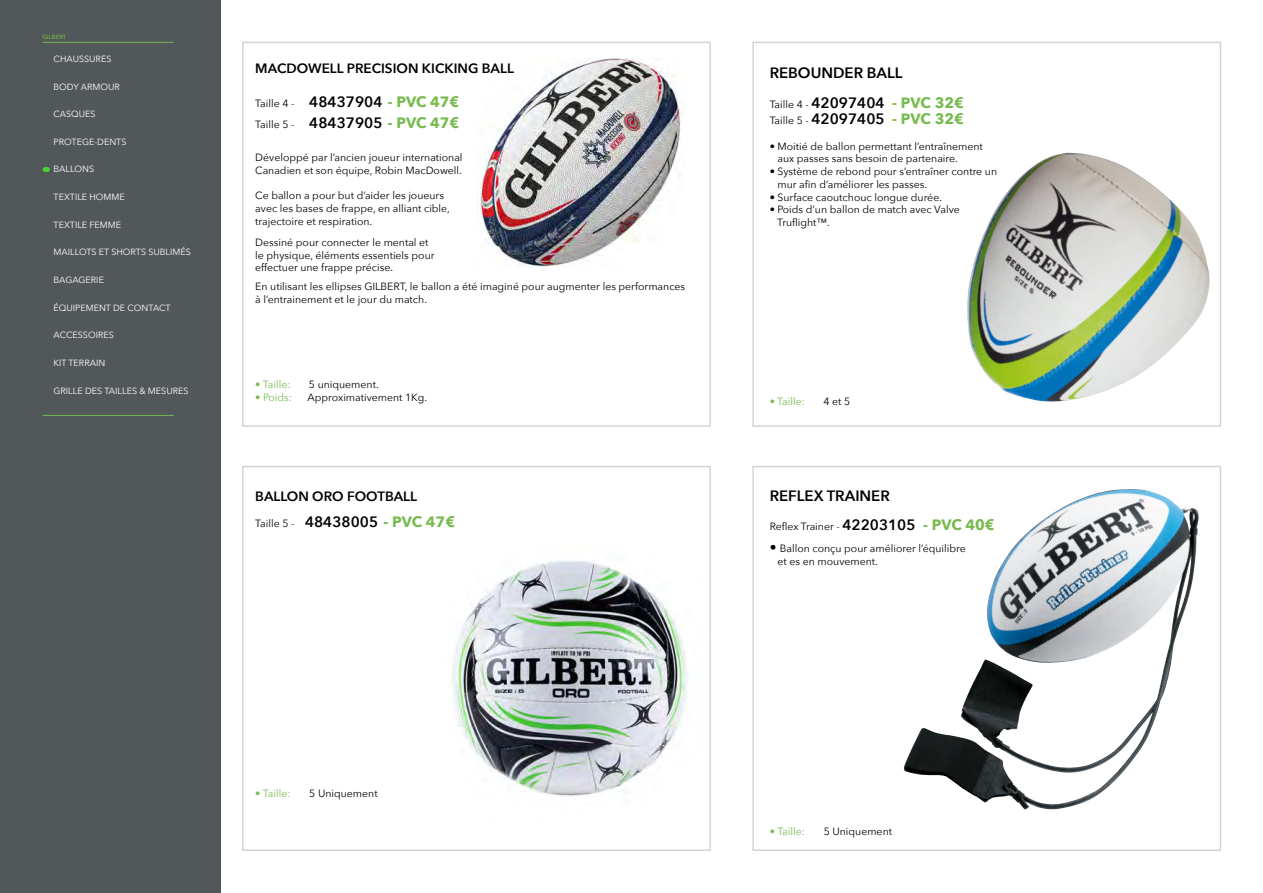
<style>
.page{position:relative;width:1263px;height:893px;background:#fff}
.page>*{position:absolute;margin:0;border:0;box-sizing:border-box;transform-origin:0 0}
.t1{font:600 15px "Avenir Next";color:#020203}
.t2{font:600 15px "Avenir Next";color:#000}
.t3{font:600 13.5px "Avenir Next";color:#000}
.t4{font:600 13.5px "Avenir Next";color:#020203}
.t5{font:10.5px/12.8px "Avenir Next";color:#000}
.t6{font:10.5px "Avenir Next";color:#020203}
.t7{font:10.5px "Avenir Next";color:#78ba50}
.t8{font:9px "Avenir Next";color:#fff}
.t9{font:500 6px "Avenir Next";color:#78ba50}
.s1{font-weight:600;font-size:15px}
.s2{font-weight:700;font-size:15px;color:#78ba50}
.s3{color:#020203}
.s4{font-weight:500;font-size:13.5px}
</style>
<div class="page">
<div style="left:0;top:0;width:221px;height:893px;background:#52575a"></div>
<hr style="left:43px;top:42px;width:131px;height:1px;background:#78ba50">
<hr style="left:43px;top:415px;width:131px;height:1px;background:#78ba50">
<svg style="left:43px;top:167px;width:7px;height:5px"></svg>
<div style="left:752px;top:42px;width:469px;height:385px;border:2px solid #d3d3db"></div>
<div style="left:752px;top:466px;width:469px;height:385px;border:2px solid #d3d3db"></div>
<img style="left:960px;top:490px;width:222px;height:315px">
<img style="left:967px;top:153px;width:243px;height:249px">
<div style="left:242px;top:42px;width:469px;height:385px;border:2px solid #d3d3db"></div>
<div style="left:242px;top:466px;width:469px;height:385px;border:2px solid #d3d3db"></div>
<img style="left:477px;top:59px;width:208px;height:207px">
<img style="left:452px;top:560px;width:235px;height:236px">
<p class="t9" style="left:43px;top:31px;width:25px">GILBERT</p>
<p class="t8" style="left:54px;top:51px;width:59px">CHAUSSURES</p>
<p class="t8" style="left:54px;top:79px;width:68px">BODY ARMOUR</p>
<p class="t8" style="left:54px;top:106px;width:44px">CASQUES</p>
<p class="t8" style="left:54px;top:134px;width:74px">PROTEGE-DENTS</p>
<p class="t8" style="left:54px;top:162px;width:42px">BALLONS</p>
<p class="t8" style="left:54px;top:189px;width:73px">TEXTILE HOMME</p>
<p class="t8" style="left:54px;top:217px;width:69px">TEXTILE FEMME</p>
<p class="t8" style="left:54px;top:245px;width:139px">MAILLOTS ET SHORTS SUBLIMÉS</p>
<p class="t8" style="left:54px;top:272px;width:52px">BAGAGERIE</p>
<p class="t8" style="left:54px;top:300px;width:119px">ÉQUIPEMENT DE CONTACT</p>
<p class="t8" style="left:54px;top:328px;width:62px">ACCESSOIRES</p>
<p class="t8" style="left:54px;top:355px;width:53px">KIT TERRAIN</p>
<p class="t8" style="left:54px;top:383px;width:136px">GRILLE DES TAILLES &amp; MESURES</p>
<p class="t3" style="left:255px;top:57px;width:260px">MACDOWELL PRECISION KICKING BALL</p>
<p class="t5" style="left:255px;top:92px;width:205px;line-height:21.3px">Taille 4 - <span class="s1">48437904</span> <span class="s2">- PVC 47€<br></span>Taille 5 - <span class="s1">48437905</span> <span class="s2">- PVC 47€</span></p>
<p class="t5" style="left:255px;top:150px;width:209px">Développé par l’ancien joueur international<br>Canadien et son équipe, Robin MacDowell.</p>
<p class="t5" style="left:255px;top:189px;width:196px">Ce ballon a pour but d’aider les joueurs avec les bases de frappe, en alliant cible, trajectoire et respiration.</p>
<p class="t5" style="left:255px;top:235px;width:181px">Dessiné pour connecter le mental et le physique, éléments essentiels pour effectuer une frappe précise.</p>
<p class="t5" style="left:255px;top:280px;width:431px">En utilisant les ellipses GILBERT, le ballon a été imaginé pour augmenter les performances à l’entrainement et le jour du match.</p>
<p class="t7" style="left:255px;top:376px;width:37px">• Taille:</p>
<p class="t5" style="left:309px;top:378px;width:71px">5 uniquement.</p>
<p class="t7" style="left:255px;top:388px;width:38px">• Poids:</p>
<p class="t5" style="left:308px;top:390px;width:121px">Approximativement 1Kg.</p>
<p class="t4" style="left:255px;top:485px;width:163px">BALLON ORO FOOTBALL</p>
<p class="t6" style="left:255px;top:514px;width:201px">Taille 5 - <span class="s1">48438005</span> <span class="s2">- PVC 47€</span></p>
<h1 class="t2" style="left:770px;top:59px;width:134px">REBOUNDER BALL</h1>
<p class="t5" style="left:770px;top:95px;width:196px;line-height:16.5px">Taille 4 - <span class="s1">42097404</span> <span class="s2">- PVC 32€<br></span>Taille 5 - <span class="s1">42097405</span> <span class="s2">- PVC 32€</span></p>
<p class="t5" style="left:777px;top:139px;width:207px;text-indent:-8px"><span class="s3">•</span> Moitié de ballon permettant l’entraînement aux passes sans besoin de partenaire.</p>
<p class="t5" style="left:777px;top:165px;width:221px;text-indent:-8px">• Système de rebond pour s’entraîner contre un mur afin d’améliorer les passes.</p>
<p class="t5" style="left:770px;top:190px;width:174px">• Surface caoutchouc longue durée.</p>
<p class="t5" style="left:777px;top:203px;width:184px;text-indent:-8px">• Poids d’un ballon de match avec Valve<br>Truflight™.</p>
<p class="t7" style="left:770px;top:392px;width:37px">• Taille:</p>
<p class="t5" style="left:823px;top:394px;width:28px">4 et 5</p>
<h1 class="t1" style="left:770px;top:483px;width:122px">REFLEX TRAINER</h1>
<p class="t6" style="left:770px;top:518px;width:226px">Reflex Trainer - <span class="s1">42203105</span> <span class="s2">- PVC 40€</span></p>
<p class="t5" style="left:777px;top:542px;width:190px;text-indent:-8px"><span class="s4">•</span> Ballon conçu pour améliorer l’équilibre et es en mouvement.</p>
<p class="t7" style="left:255px;top:784px;width:37px">• Taille:</p>
<p class="t5" style="left:309px;top:786px;width:70px">5 Uniquement</p>
<p class="t7" style="left:770px;top:822px;width:37px">• Taille:</p>
<p class="t5" style="left:824px;top:824px;width:70px">5 Uniquement</p>
</div>
